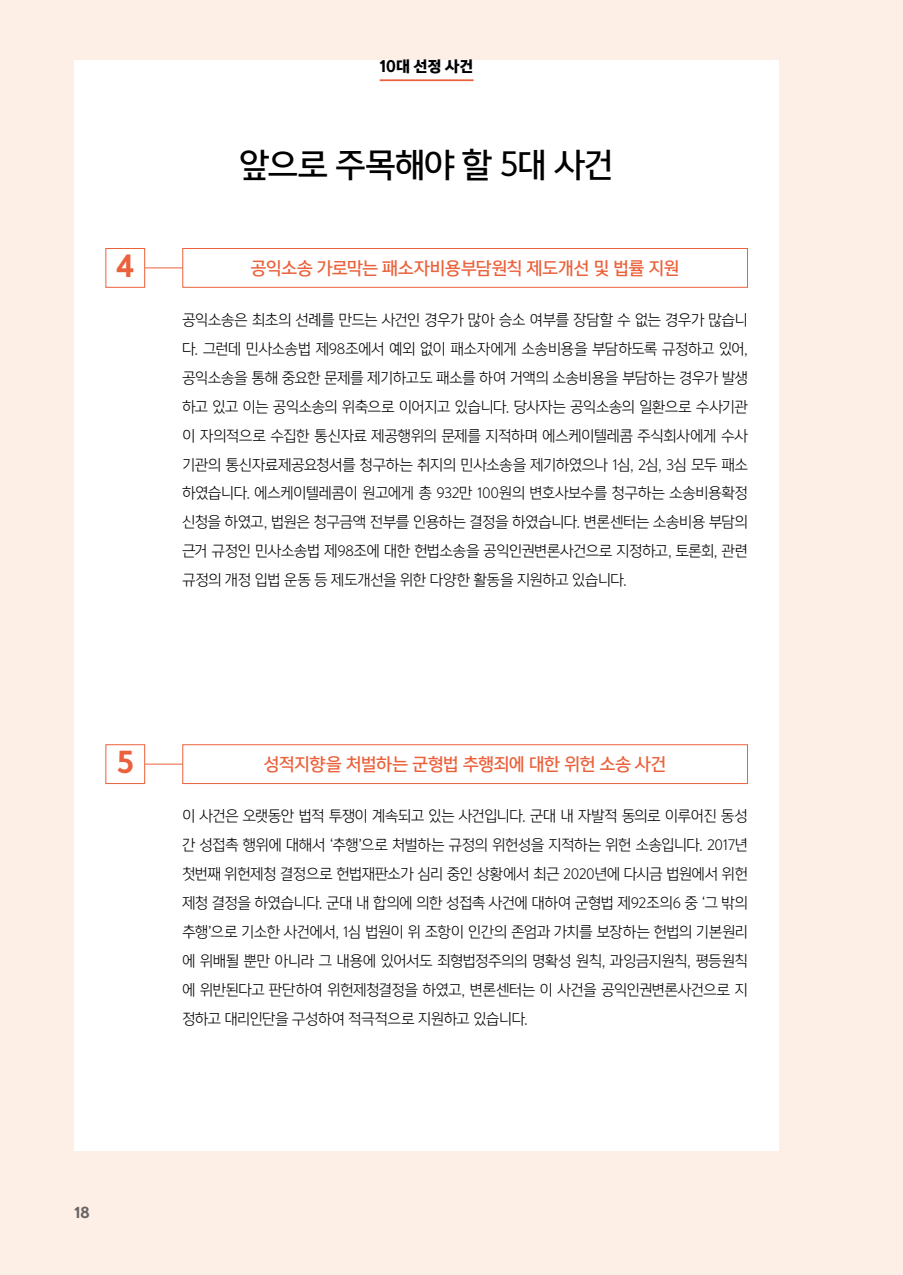
<style>
.page{position:relative;width:903px;height:1275px;background:#fdefe6}
.page>*{position:absolute;margin:0;border:0;box-sizing:border-box;transform-origin:0 0}
.t1{font:31.5px "Yoon Gothic Pro 760";letter-spacing:-.02em;color:#000}
.t2{font:26.25px "Yoon Gothic Pro 790";color:#eb613b}
.t3{font:16.62px "Yoon Gothic Pro 760";letter-spacing:-.015em;color:#eb613b}
.t4{font:14.88px/28.9px "Yoon Gothic Pro 730";letter-spacing:-.02em;color:#000;text-align:justify}
.t5{font:14px "Yoon Gothic Pro 790";letter-spacing:-.005em;color:#000}
.t6{font:13.12px "Yoon Gothic Pro 790";color:#666464}
</style>
<div class="page">
<div style="left:74px;top:60px;width:705px;height:1091px;background:#fff"></div>
<div style="left:182px;top:248px;width:566px;height:40px;border:1px solid #eb613b"></div>
<div style="left:105px;top:248px;width:40px;height:40px;border:1px solid #eb613b"></div>
<hr style="left:145px;top:267px;width:37px;height:1px;background:#eb613b">
<div style="left:182px;top:744px;width:566px;height:40px;border:1px solid #eb613b"></div>
<div style="left:105px;top:744px;width:40px;height:40px;border:1px solid #eb613b"></div>
<hr style="left:145px;top:764px;width:37px;height:1px;background:#eb613b">
<hr style="left:380px;top:79px;width:94px;height:2px;background:#eb613b">
<p class="t5" style="left:380px;top:56px;width:95px">10대 선정 사건</p>
<h1 class="t1" style="left:240px;top:143px;width:375px">앞으로 주목해야 할 5대 사건</h1>
<h2 class="t2" style="left:116px;top:247px;width:19px">4</h2>
<p class="t3" style="left:251px;top:256px;width:430px">공익소송 가로막는 패소자비용부담원칙 제도개선 및 법률 지원</p>
<p class="t4" style="left:182px;top:305px;width:567px">공익소송은 최초의 선례를 만드는 사건인 경우가 많아 승소 여부를 장담할 수 없는 경우가 많습니 다. 그런데 민사소송법 제98조에서 예외 없이 패소자에게 소송비용을 부담하도록 규정하고 있어, 공익소송을 통해 중요한 문제를 제기하고도 패소를 하여 거액의 소송비용을 부담하는 경우가 발생 하고 있고 이는 공익소송의 위축으로 이어지고 있습니다. 당사자는 공익소송의 일환으로 수사기관 이 자의적으로 수집한 통신자료 제공행위의 문제를 지적하며 에스케이텔레콤 주식회사에게 수사 기관의 통신자료제공요청서를 청구하는 취지의 민사소송을 제기하였으나 1심, 2심, 3심 모두 패소 하였습니다. 에스케이텔레콤이 원고에게 총 932만 100원의 변호사보수를 청구하는 소송비용확정 신청을 하였고, 법원은 청구금액 전부를 인용하는 결정을 하였습니다. 변론센터는 소송비용 부담의 근거 규정인 민사소송법 제98조에 대한 헌법소송을 공익인권변론사건으로 지정하고, 토론회, 관련 규정의 개정 입법 운동 등 제도개선을 위한 다양한 활동을 지원하고 있습니다.</p>
<h2 class="t2" style="left:117px;top:743px;width:19px">5</h2>
<p class="t3" style="left:264px;top:753px;width:404px">성적지향을 처벌하는 군형법 추행죄에 대한 위헌 소송 사건</p>
<p class="t4" style="left:182px;top:802px;width:567px">이 사건은 오랫동안 법적 투쟁이 계속되고 있는 사건입니다. 군대 내 자발적 동의로 이루어진 동성 간 성접촉 행위에 대해서 ‘추행’으로 처벌하는 규정의 위헌성을 지적하는 위헌 소송입니다. 2017년 첫번째 위헌제청 결정으로 헌법재판소가 심리 중인 상황에서 최근 2020년에 다시금 법원에서 위헌 제청 결정을 하였습니다. 군대 내 합의에 의한 성접촉 사건에 대하여 군형법 제92조의6 중 ‘그 밖의 추행’으로 기소한 사건에서, 1심 법원이 위 조항이 인간의 존엄과 가치를 보장하는 헌법의 기본원리 에 위배될 뿐만 아니라 그 내용에 있어서도 죄형법정주의의 명확성 원칙, 과잉금지원칙, 평등원칙 에 위반된다고 판단하여 위헌제청결정을 하였고, 변론센터는 이 사건을 공익인권변론사건으로 지 정하고 대리인단을 구성하여 적극적으로 지원하고 있습니다.</p>
<p class="t6" style="left:74px;top:1202px;width:17px">18</p>
</div>
